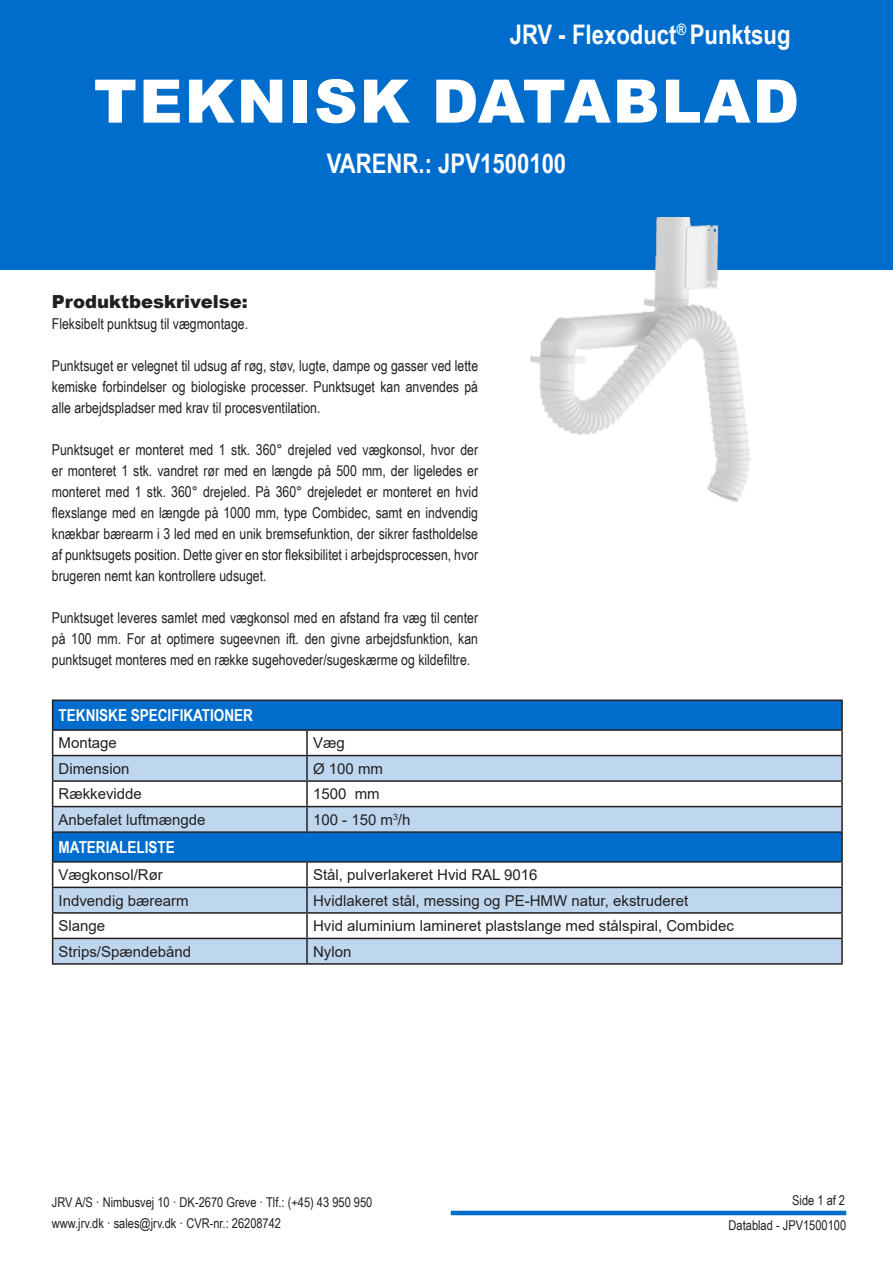
<style>
.page{position:relative;width:893px;height:1263px;background:#fff}
.page>*{position:absolute;margin:0;border:0;box-sizing:border-box;transform-origin:0 0}
.t1{font:900 60px "Arial";letter-spacing:.035em;color:#fff}
.t2{font:700 27px "Arial Narrow";color:#fff}
.t3{font:900 18px "Arial";color:#231f20}
.t4{font:700 16.5px "Arial Narrow";color:#fff}
.t5{font:15px/21px "Arial Narrow";color:#231f20;text-align:justify}
.t6{font:15px "Arial";color:#231f20}
.t7{font:13.5px/24.5px "Arial Narrow";color:#231f20;text-align:right}
</style>
<div class="page">
<hr style="left:451px;top:1211px;width:395px;height:4px;background:#006dcd">
<div style="left:53px;top:701px;width:788px;height:28px;background:#006dcd"></div>
<svg style="left:53px;top:731px;width:788px;height:24px"></svg>
<svg style="left:53px;top:756px;width:788px;height:207px;fill:#bed7ef"></svg>
<hr style="left:52px;top:699px;width:255px;height:2px;background:#231f20">
<hr style="left:307px;top:699px;width:536px;height:2px;background:#231f20">
<hr style="left:841px;top:701px;width:2px;height:28px;background:#231f20">
<hr style="left:52px;top:729px;width:255px;height:2px;background:#231f20">
<hr style="left:307px;top:729px;width:536px;height:2px;background:#231f20">
<hr style="left:306px;top:731px;width:2px;height:24px;background:#231f20">
<hr style="left:841px;top:731px;width:2px;height:24px;background:#231f20">
<hr style="left:52px;top:755px;width:255px;height:1px;background:#231f20">
<hr style="left:307px;top:755px;width:536px;height:1px;background:#231f20">
<hr style="left:306px;top:756px;width:2px;height:24px;background:#231f20">
<hr style="left:841px;top:756px;width:2px;height:24px;background:#231f20">
<hr style="left:52px;top:780px;width:255px;height:2px;background:#231f20">
<hr style="left:307px;top:780px;width:536px;height:2px;background:#231f20">
<hr style="left:306px;top:782px;width:2px;height:24px;background:#231f20">
<hr style="left:841px;top:782px;width:2px;height:24px;background:#231f20">
<hr style="left:52px;top:806px;width:255px;height:1px;background:#231f20">
<hr style="left:307px;top:806px;width:536px;height:1px;background:#231f20">
<hr style="left:306px;top:807px;width:2px;height:24px;background:#231f20">
<hr style="left:841px;top:807px;width:2px;height:24px;background:#231f20">
<hr style="left:52px;top:831px;width:255px;height:2px;background:#231f20">
<hr style="left:307px;top:831px;width:536px;height:2px;background:#231f20">
<hr style="left:841px;top:833px;width:2px;height:28px;background:#231f20">
<hr style="left:52px;top:861px;width:255px;height:2px;background:#231f20">
<hr style="left:307px;top:861px;width:536px;height:2px;background:#231f20">
<hr style="left:306px;top:863px;width:2px;height:24px;background:#231f20">
<hr style="left:841px;top:863px;width:2px;height:24px;background:#231f20">
<hr style="left:52px;top:887px;width:255px;height:1px;background:#231f20">
<hr style="left:307px;top:887px;width:536px;height:1px;background:#231f20">
<hr style="left:306px;top:888px;width:2px;height:24px;background:#231f20">
<hr style="left:841px;top:888px;width:2px;height:24px;background:#231f20">
<hr style="left:52px;top:912px;width:255px;height:2px;background:#231f20">
<hr style="left:307px;top:912px;width:536px;height:2px;background:#231f20">
<hr style="left:306px;top:914px;width:2px;height:24px;background:#231f20">
<hr style="left:841px;top:914px;width:2px;height:24px;background:#231f20">
<hr style="left:52px;top:938px;width:255px;height:1px;background:#231f20">
<svg style="left:52px;top:701px;width:1px;height:262px"></svg>
<hr style="left:307px;top:938px;width:536px;height:1px;background:#231f20">
<hr style="left:306px;top:939px;width:2px;height:24px;background:#231f20">
<hr style="left:841px;top:939px;width:2px;height:24px;background:#231f20">
<hr style="left:52px;top:963px;width:255px;height:2px;background:#231f20">
<hr style="left:307px;top:963px;width:536px;height:2px;background:#231f20">
<div style="left:0;top:0;width:893px;height:269px;background:#006dcd"></div>
<img style="left:489px;top:218px;width:350px;height:284px">
<p class="t2" style="left:510px;top:14px;width:282px">JRV - Flexoduct<sup>®</sup> Punktsug</p>
<p class="t1" style="left:94px;top:58px;width:707px">TEKNISK DATABLAD</p>
<p class="t2" style="left:327px;top:143px;width:241px">VARENR.: JPV1500100</p>
<p class="t3" style="left:52px;top:288px;width:197px">Produktbeskrivelse:</p>
<p class="t5" style="left:52px;top:312px;width:198px">Fleksibelt punktsug til vægmontage.</p>
<p class="t5" style="left:52px;top:354px;width:428px">Punktsuget er velegnet til udsug af røg, støv, lugte, dampe og gasser ved lette kemiske forbindelser og biologiske processer. Punktsuget kan anvendes på alle arbejdspladser med krav til procesventilation.</p>
<p class="t5" style="left:52px;top:438px;width:428px">Punktsuget er monteret med 1 stk. 360° drejeled ved vægkonsol, hvor der er monteret 1 stk. vandret rør med en længde på 500 mm, der ligeledes er monteret med 1 stk. 360° drejeled. På 360° drejeledet er monteret en hvid flexslange med en længde på 1000 mm, type Combidec, samt en indvendig knækbar bærearm i 3 led med en unik bremsefunktion, der sikrer fastholdelse af punktsugets position. Dette giver en stor fleksibilitet i arbejdsprocessen, hvor brugeren nemt kan kontrollere udsuget.</p>
<p class="t5" style="left:52px;top:606px;width:428px">Punktsuget leveres samlet med vægkonsol med en afstand fra væg til center på 100 mm. For at optimere sugeevnen ift. den givne arbejdsfunktion, kan punktsuget monteres med en række sugehoveder/sugeskærme og kildefiltre.</p>
<p class="t4" style="left:59px;top:703px;width:196px">TEKNISKE SPECIFIKATIONER</p>
<p class="t6" style="left:59px;top:733px;width:60px">Montage</p>
<p class="t6" style="left:313px;top:733px;width:33px">Væg</p>
<p class="t6" style="left:59px;top:758px;width:72px">Dimension</p>
<p class="t6" style="left:313px;top:758px;width:72px">Ø 100 mm</p>
<p class="t6" style="left:59px;top:784px;width:85px">Rækkevidde</p>
<p class="t6" style="left:313px;top:784px;width:68px">1500 mm</p>
<p class="t6" style="left:59px;top:809px;width:148px">Anbefalet luftmængde</p>
<p class="t6" style="left:313px;top:809px;width:99px">100 - 150 m<sup>3</sup>/h</p>
<p class="t4" style="left:59px;top:835px;width:118px">MATERIALELISTE</p>
<p class="t6" style="left:59px;top:864px;width:106px">Vægkonsol/Rør</p>
<p class="t6" style="left:313px;top:864px;width:226px">Stål, pulverlakeret Hvid RAL 9016</p>
<p class="t6" style="left:59px;top:890px;width:132px">Indvendig bærearm</p>
<p class="t6" style="left:313px;top:890px;width:377px">Hvidlakeret stål, messing og PE-HMW natur, ekstruderet</p>
<p class="t6" style="left:59px;top:915px;width:48px">Slange</p>
<p class="t6" style="left:313px;top:915px;width:422px">Hvid aluminium lamineret plastslange med stålspiral, Combidec</p>
<p class="t6" style="left:59px;top:941px;width:134px">Strips/Spændebånd</p>
<p class="t6" style="left:313px;top:941px;width:40px">Nylon</p>
<p class="t7" style="left:52px;top:1189px;width:322px">JRV A/S · Nimbusvej 10 · DK-2670 Greve · Tlf.: (+45) 43 950 950</p>
<p class="t7" style="left:52px;top:1210px;width:231px">www.jrv.dk · sales@jrv.dk · CVR-nr.: 26208742</p>
<p class="t7" style="left:729px;top:1188px;width:119px">Side 1 af 2<br>Datablad - JPV1500100</p>
</div>
